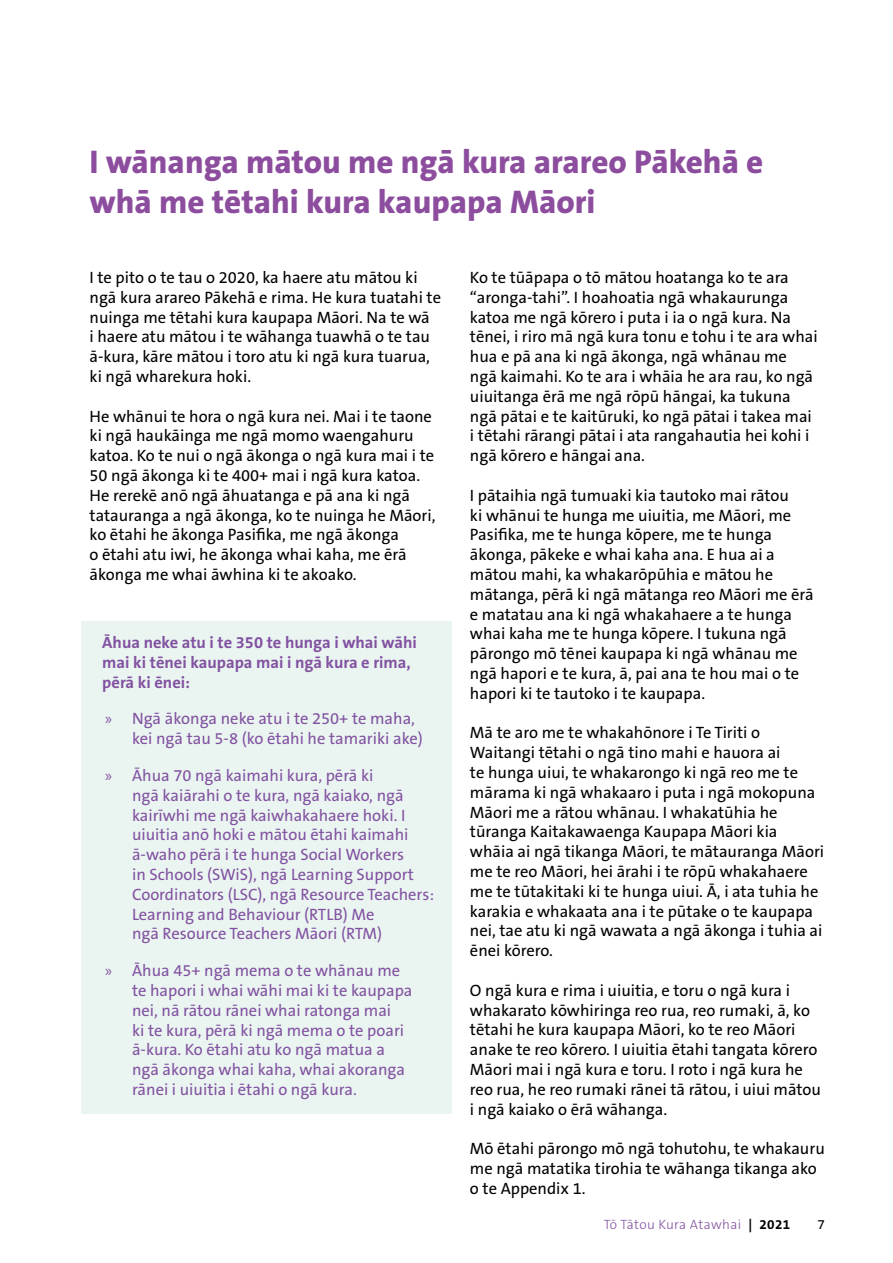
<style>
.page{position:relative;width:893px;height:1263px;background:#fff}
.page>*{position:absolute;margin:0;border:0;box-sizing:border-box;transform-origin:0 0}
.t1{font:800 33px/39.6px "The Sans B W8";color:#8d4d9e}
.t2{font:16.5px/19.8px "The Sans B W5 Plain";color:#000}
.t3{font:16.5px/19.8px "The Sans B W5 Plain";color:#8252a1}
.t4{font:700 16.5px/19.8px "The Sans B W7";color:#8252a1}
.t5{font:300 13.5px "The Sans B W3";letter-spacing:.03em;color:#8252a1}
.t6{font:13.5px "The Sans B W5 Plain";color:#000}
.s1{font-family:"Myriad Pro"}
.s2{font-family:"The Sans B W7";font-weight:700;color:#000}
</style>
<div class="page">
<div style="left:81px;top:621px;width:371px;height:492px;background:#eaf5f1"></div>
<h1 class="t1" style="left:90px;top:142px;width:675px">I wānanga mātou me ngā kura arareo Pākehā e whā me tētahi kura kaupapa Māori</h1>
<p class="t2" style="left:90px;top:268px;width:353px">I te pito o te tau o 2020, ka haere atu mātou ki ngā kura arareo Pākehā e rima. He kura tuatahi te nuinga me tētahi kura kaupapa Māori. Na te wā<br>i haere atu mātou i te wāhanga tuawhā o te tau ā-kura, kāre mātou i toro atu ki ngā kura tuarua, ki ngā wharekura hoki.</p>
<p class="t2" style="left:90px;top:406px;width:347px">He whānui te hora o ngā kura nei. Mai i te taone ki ngā haukāinga me ngā momo waengahuru katoa. Ko te nui o ngā ākonga o ngā kura mai i te 50 ngā ākonga ki te 400+ mai i ngā kura katoa.<br>He rerekē anō ngā āhuatanga e pā ana ki ngā tatauranga a ngā ākonga, ko te nuinga he Māori, ko ētahi he ākonga Pasifika, me ngā ākonga<br>o ētahi atu iwi, he ākonga whai kaha, me ērā ākonga me whai āwhina ki te akoako.</p>
<p class="t4" style="left:102px;top:632px;width:316px">Āhua neke atu i te 350 te hunga i whai wāhi mai ki tēnei kaupapa mai i ngā kura e rima, pērā ki ēnei:</p>
<p class="t3" style="left:132px;top:709px;width:292px;text-indent:-27px"><span class="s1">»</span> Ngā ākonga neke atu i te 250+ te maha, kei ngā tau 5-8 (ko ētahi he tamariki ake)</p>
<p class="t3" style="left:132px;top:765px;width:304px;text-indent:-27px"><span class="s1">»</span> Āhua 70 ngā kaimahi kura, pērā ki<br>ngā kaiārahi o te kura, ngā kaiako, ngā kairīwhi me ngā kaiwhakahaere hoki. I uiuitia anō hoki e mātou ētahi kaimahi ā-waho pērā i te hunga Social Workers<br>in Schools (SWiS), ngā Learning Support Coordinators (LSC), ngā Resource Teachers:<br>Learning and Behaviour (RTLB) Me<br>ngā Resource Teachers Māori (RTM)</p>
<p class="t3" style="left:132px;top:961px;width:282px;text-indent:-27px"><span class="s1">»</span> Āhua 45+ ngā mema o te whānau me te hapori i whai wāhi mai ki te kaupapa nei, nā rātou rānei whai ratonga mai<br>ki te kura, pērā ki ngā mema o te poari ā-kura. Ko ētahi atu ko ngā matua a ngā ākonga whai kaha, whai akoranga rānei i uiuitia i ētahi o ngā kura.</p>
<p class="t2" style="left:470px;top:268px;width:349px">Ko te tūāpapa o tō mātou hoatanga ko te ara “aronga-tahi”. I hoahoatia ngā whakaurunga katoa me ngā kōrero i puta i ia o ngā kura. Na tēnei, i riro mā ngā kura tonu e tohu i te ara whai hua e pā ana ki ngā ākonga, ngā whānau me ngā kaimahi. Ko te ara i whāia he ara rau, ko ngā uiuitanga ērā me ngā rōpū hāngai, ka tukuna ngā pātai e te kaitūruki, ko ngā pātai i takea mai i tētahi rārangi pātai i ata rangahautia hei kohi i ngā kōrero e hāngai ana.</p>
<p class="t2" style="left:470px;top:485px;width:345px">I pātaihia ngā tumuaki kia tautoko mai rātou<br>ki whānui te hunga me uiuitia, me Māori, me Pasifika, me te hunga kōpere, me te hunga ākonga, pākeke e whai kaha ana. E hua ai a mātou mahi, ka whakarōpūhia e mātou he mātanga, pērā ki ngā mātanga reo Māori me ērā e matatau ana ki ngā whakahaere a te hunga whai kaha me te hunga kōpere. I tukuna ngā pārongo mō tēnei kaupapa ki ngā whānau me ngā hapori e te kura, ā, pai ana te hou mai o te hapori ki te tautoko i te kaupapa.</p>
<p class="t2" style="left:470px;top:723px;width:356px">Mā te aro me te whakahōnore i Te Tiriti o Waitangi tētahi o ngā tino mahi e hauora ai<br>te hunga uiui, te whakarongo ki ngā reo me te mārama ki ngā whakaaro i puta i ngā mokopuna Māori me a rātou whānau. I whakatūhia he tūranga Kaitakawaenga Kaupapa Māori kia whāia ai ngā tikanga Māori, te mātauranga Māori me te reo Māori, hei ārahi i te rōpū whakahaere me te tūtakitaki ki te hunga uiui. Ā, i ata tuhia he karakia e whakaata ana i te pūtake o te kaupapa nei, tae atu ki ngā wawata a ngā ākonga i tuhia ai ēnei kōrero.</p>
<p class="t2" style="left:470px;top:980px;width:353px">O ngā kura e rima i uiuitia, e toru o ngā kura i whakarato kōwhiringa reo rua, reo rumaki, ā, ko tētahi he kura kaupapa Māori, ko te reo Māori anake te reo kōrero. I uiuitia ētahi tangata kōrero Māori mai i ngā kura e toru. I roto i ngā kura he reo rua, he reo rumaki rānei tā rātou, i uiui mātou i ngā kaiako o ērā wāhanga.</p>
<p class="t2" style="left:470px;top:1139px;width:356px">Mō ētahi pārongo mō ngā tohutohu, te whakauru me ngā matatika tirohia te wāhanga tikanga ako o te Appendix 1.</p>
<p class="t5" style="left:604px;top:1216px;width:188px">Tō Tātou Kura Atawhai <span class="s2">| 2021</span></p>
<p class="t6" style="left:817px;top:1216px;width:9px">7</p>
</div>
